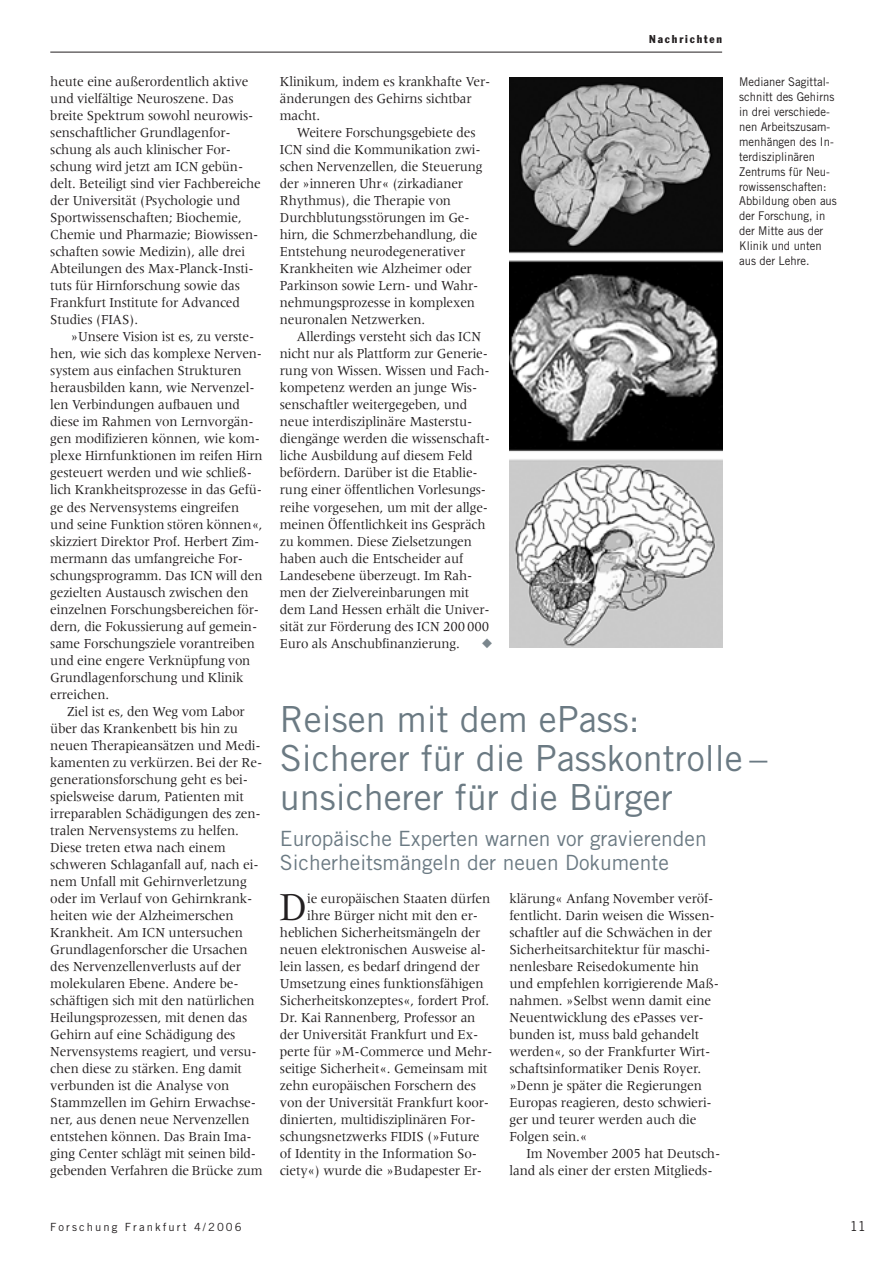
<style>
.page{position:relative;width:893px;height:1264px;background:#fff}
.page>*{position:absolute;margin:0;border:0;box-sizing:border-box;transform-origin:0 0}
.t1{font:41.1px "Meridien";color:#231f20;scale:.95 1}
.t2{font:36px/39px "Trade Gothic";color:#6b7a83}
.t3{font:21px/24px "Trade Gothic";color:#6b7a83}
.t4{font:14.25px/17px "Meridien";letter-spacing:-.01em;color:#231f20;scale:.94 1}
.t5{font:14.25px/17px "Meridien";letter-spacing:-.01em;color:#231f20;scale:.95 1}
.t6{font:13.5px "Trade Gothic";color:#231f20}
.t7{font:12px/14.9px "Trade Gothic";color:#231f20;scale:.94 1}
.t8{font:11.25px "Trade Gothic";letter-spacing:.185em;color:#231f20}
.t9{font:condensed 11.25px "Franklin Gothic";letter-spacing:.16em;color:#231f20}
</style>
<div class="page">
<svg style="left:50px;top:51px;width:673px;height:597px"></svg>
<svg style="left:482px;top:638px;width:10px;height:10px"></svg>
<p class="t4" style="left:50px;top:74px;width:225px">heute eine außerordentlich aktive und vielfältige Neuroszene. Das breite Spektrum sowohl neurowis&shy;senschaftlicher Grundlagenfor&shy;schung als auch klinischer For&shy;schung wird jetzt am ICN gebün&shy;delt. Beteiligt sind vier Fachbereiche der Universität (Psychologie und Sportwissenschaften; Biochemie, Chemie und Pharmazie; Biowissen&shy;schaften sowie Medizin), alle drei Abteilungen des Max-Planck-Insti&shy;tuts für Hirnforschung sowie das Frankfurt Institute for Advanced Studies (FIAS).</p>
<p class="t4" style="left:50px;top:329px;width:228px;text-indent:21px">»Unsere Vision ist es, zu verste&shy;hen, wie sich das komplexe Nerven&shy;system aus einfachen Strukturen herausbilden kann, wie Nervenzel&shy;len Verbindungen aufbauen und diese im Rahmen von Lernvorgän&shy;gen modifizieren können, wie kom&shy;plexe Hirnfunktionen im reifen Hirn gesteuert werden und wie schließ&shy;lich Krankheitsprozesse in das Gefü&shy;ge des Nervensystems eingreifen und seine Funktion stören können«, skizziert Direktor Prof. Herbert Zim&shy;mermann das umfangreiche For&shy;schungsprogramm. Das ICN will den gezielten Austausch zwischen den einzelnen Forschungsbereichen för&shy;dern, die Fokussierung auf gemein&shy;same Forschungsziele vorantreiben und eine engere Verknüpfung von Grundlagenforschung und Klinik erreichen.</p>
<p class="t4" style="left:50px;top:703px;width:228px;text-indent:17px">Ziel ist es, den Weg vom Labor über das Krankenbett bis hin zu neuen Therapieansätzen und Medi&shy;kamenten zu verkürzen. Bei der Re&shy;generationsforschung geht es bei&shy;spielsweise darum, Patienten mit irreparablen Schädigungen des zen&shy;tralen Nervensystems zu helfen.<br>Diese treten etwa nach einem schweren Schlaganfall auf, nach ei&shy;nem Unfall mit Gehirnverletzung oder im Verlauf von Gehirnkrank&shy;heiten wie der Alzheimerschen Krankheit. Am ICN untersuchen Grundlagenforscher die Ursachen des Nervenzellenverlusts auf der molekularen Ebene. Andere be&shy;schäftigen sich mit den natürlichen Heilungsprozessen, mit denen das Gehirn auf eine Schädigung des Nervensystems reagiert, und versu&shy;chen diese zu stärken. Eng damit verbunden ist die Analyse von Stammzellen im Gehirn Erwachse&shy;ner, aus denen neue Nervenzellen entstehen können. Das Brain Ima&shy;ging Center schlägt mit seinen bild&shy;gebenden Verfahren die Brücke zum</p>
<p class="t4" style="left:280px;top:74px;width:225px">Klinikum, indem es krankhafte Ver&shy;änderungen des Gehirns sichtbar macht.</p>
<p class="t4" style="left:280px;top:125px;width:217px;text-indent:17px">Weitere Forschungsgebiete des<br>ICN sind die Kommunikation zwi&shy;schen Nervenzellen, die Steuerung der »inneren Uhr« (zirkadianer<br>Rhythmus), die Therapie von<br>Durchblutungsstörungen im Ge&shy;hirn, die Schmerzbehandlung, die<br>Entstehung neurodegenerativer<br>Krankheiten wie Alzheimer oder<br>Parkinson sowie Lern- und Wahr&shy;nehmungsprozesse in komplexen neuronalen Netzwerken.</p>
<p class="t4" style="left:280px;top:329px;width:225px;text-indent:17px">Allerdings versteht sich das ICN nicht nur als Plattform zur Generie&shy;rung von Wissen. Wissen und Fach&shy;kompetenz werden an junge Wis&shy;senschaftler weitergegeben, und neue interdisziplinäre Masterstu&shy;diengänge werden die wissenschaft&shy;liche Ausbildung auf diesem Feld befördern. Darüber ist die Etablie&shy;rung einer öffentlichen Vorlesungs&shy;reihe vorgesehen, um mit der allge&shy;meinen Öffentlichkeit ins Gespräch zu kommen. Diese Zielsetzungen haben auch die Entscheider auf Landesebene überzeugt. Im Rah&shy;men der Zielvereinbarungen mit dem Land Hessen erhält die Univer&shy;sität zur Förderung des ICN 200 000<br>Euro als Anschubfinanzierung.</p>
<p class="t9" style="left:649px;top:35px;width:74px">Nachrichten</p>
<p class="t7" style="left:739px;top:76px;width:106px">Medianer Sagittal&shy;schnitt des Gehirns in drei verschiede&shy;nen Arbeitszusam&shy;menhängen des In&shy;terdisziplinären<br>Zentrums für Neu&shy;rowissenschaften:<br>Abbildung oben aus der Forschung, in der Mitte aus der<br>Klinik und unten aus der Lehre.</p>
<h2 class="t2" style="left:280px;top:703px;width:489px">Reisen mit dem ePass:<br>Sicherer für die Passkontrolle – unsicherer für die Bürger</h2>
<h3 class="t3" style="left:280px;top:828px;width:428px">Europäische Experten warnen vor gravierenden<br>Sicherheitsmängeln der neuen Dokumente</h3>
<h1 class="t1" style="left:279px;top:890px;width:31px">D</h1>
<p class="t5" style="left:307px;top:890px;width:195px">ie europäischen Staaten dürfen</p>
<p class="t5" style="left:510px;top:891px;width:222px">klärung« Anfang November veröf&shy;fentlicht. Darin weisen die Wissen&shy;schaftler auf die Schwächen in der<br>Sicherheitsarchitektur für maschi&shy;nenlesbare Reisedokumente hin und empfehlen korrigierende Maß&shy;nahmen. »Selbst wenn damit eine<br>Neuentwicklung des ePasses ver&shy;bunden ist, muss bald gehandelt werden«, so der Frankfurter Wirt&shy;schaftsinformatiker Denis Royer. »Denn je später die Regierungen<br>Europas reagieren, desto schwieri&shy;ger und teurer werden auch die<br>Folgen sein.«</p>
<p class="t5" style="left:510px;top:1146px;width:223px;text-indent:17px">Im November 2005 hat Deutsch&shy;land als einer der ersten Mitglieds-</p>
<p class="t5" style="left:307px;top:908px;width:181px">ihre Bürger nicht mit den er-</p>
<p class="t5" style="left:280px;top:925px;width:212px">heblichen Sicherheitsmängeln der</p>
<p class="t5" style="left:280px;top:942px;width:219px">neuen elektronischen Ausweise al-</p>
<p class="t5" style="left:280px;top:959px;width:212px">lein lassen, es bedarf dringend der</p>
<p class="t5" style="left:280px;top:976px;width:216px">Umsetzung eines funktionsfähigen</p>
<p class="t5" style="left:280px;top:993px;width:222px">Sicherheitskonzeptes«, fordert Prof.</p>
<p class="t5" style="left:280px;top:1010px;width:207px">Dr. Kai Rannenberg, Professor an</p>
<p class="t5" style="left:280px;top:1027px;width:210px">der Universität Frankfurt und Ex-</p>
<p class="t5" style="left:280px;top:1044px;width:225px">perte für »M-Commerce und Mehr-</p>
<p class="t5" style="left:280px;top:1061px;width:220px">seitige Sicherheit«. Gemeinsam mit</p>
<p class="t5" style="left:280px;top:1078px;width:208px">zehn europäischen Forschern des</p>
<p class="t5" style="left:280px;top:1095px;width:222px">von der Universität Frankfurt koor-</p>
<p class="t5" style="left:280px;top:1112px;width:208px">dinierten, multidisziplinären For-</p>
<p class="t5" style="left:280px;top:1129px;width:212px">schungsnetzwerks FIDIS (»Future</p>
<p class="t5" style="left:280px;top:1146px;width:209px">of Identity in the Information So-</p>
<p class="t5" style="left:280px;top:1163px;width:214px">ciety«) wurde die »Budapester Er-</p>
<p class="t8" style="left:50px;top:1222px;width:193px">Forschung Frankfurt 4/2006</p>
<p class="t6" style="left:850px;top:1221px;width:18px">11</p>
</div>
